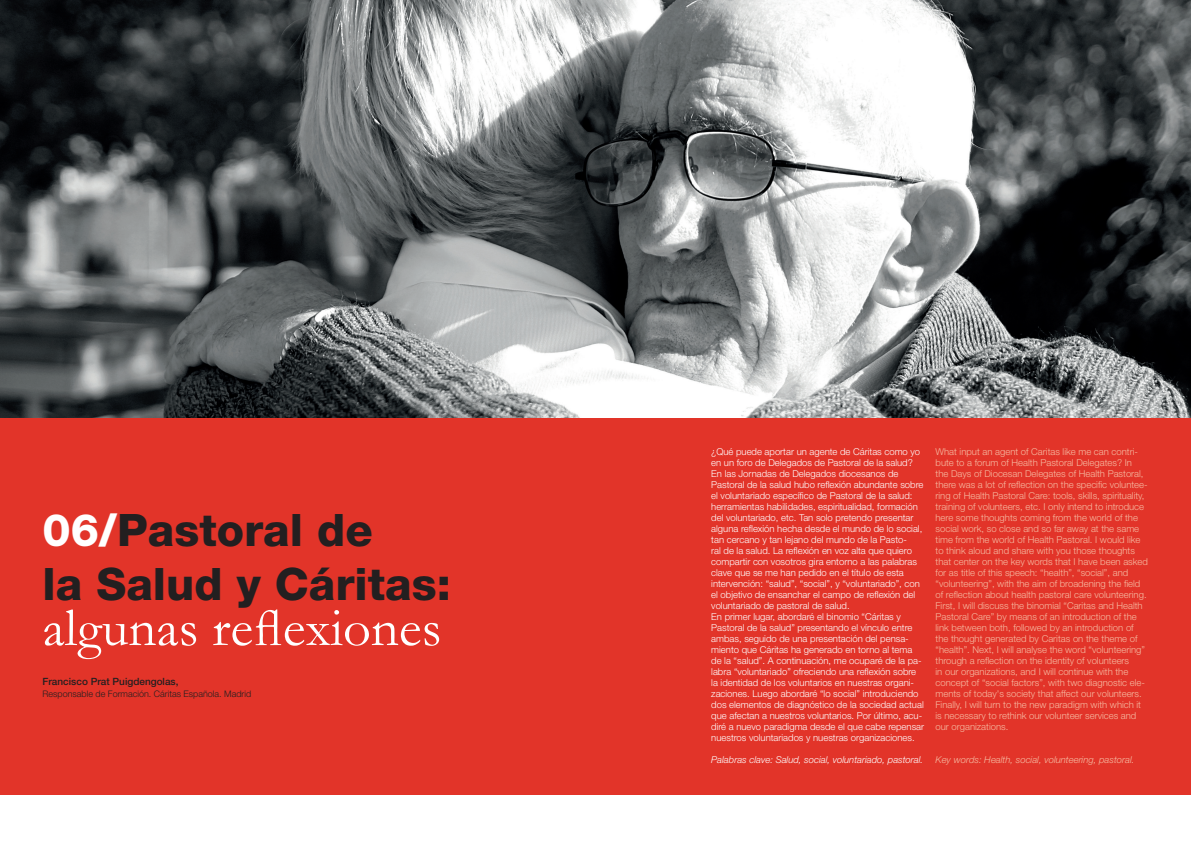
<style>
.page{position:relative;width:1191px;height:842px;background:#fff}
.page>*{position:absolute;margin:0;border:0;box-sizing:border-box;transform-origin:0 0}
.t1{font:54.6px "Garamond";color:#fff}
.t2{font:800 44.8px/53.7px "Helvetica Neue LT Std";color:#231f20}
.t3{font:500 10px "Helvetica Neue LT Std";color:#231f20}
.t4{font:300 9.5px/11px "Helvetica Neue LT Std";color:#fff}
.t5{font:300 9.5px/11px "Helvetica Neue LT Std";color:#f6bba2}
.t6{font:italic 300 9.5px "Helvetica Neue LT Std";color:#fff}
.t7{font:italic 300 9.5px "Helvetica Neue LT Std";color:#f6bba2}
.t8{font:300 9px "Helvetica Neue LT Std";color:#231f20}
.s1{color:#fff}
</style>
<div class="page">
<div style="left:0;top:417px;width:1191px;height:377px;background:#e23429"></div>
<img style="left:0;top:0;width:1191px;height:417px">
<p class="t2" style="left:43px;top:503px;width:410px"><span class="s1">06/</span>Pastoral de<br>la Salud y Cáritas:</p>
<p class="t1" style="left:42px;top:595px;width:400px">algunas reflexiones</p>
<p class="t3" style="left:43px;top:675px;width:138px">Francisco Prat Puigdengolas,</p>
<p class="t8" style="left:43px;top:688px;width:210px">Responsable de Formación. Cáritas Española. Madrid</p>
<p class="t4" style="left:711px;top:446px;width:214px">¿Qué puede aportar un agente de Cáritas como yo en un foro de Delegados de Pastoral de la salud?<br>En las Jornadas de Delegados diocesanos de Pastoral de la salud hubo reflexión abundante sobre el voluntariado específico de Pastoral de la salud: herramientas habilidades, espiritualidad, formación del voluntariado, etc. Tan solo pretendo presentar alguna reflexión hecha desde el mundo de lo social, tan cercano y tan lejano del mundo de la Pasto-<br>ral de la salud. La reflexión en voz alta que quiero compartir con vosotros gira entorno a las palabras clave que se me han pedido en el título de esta intervención: “salud”, “social”, y “voluntariado”, con el objetivo de ensanchar el campo de reflexión del voluntariado de pastoral de salud.<br>En primer lugar, abordaré el binomio “Cáritas y Pastoral de la salud” presentando el vínculo entre ambas, seguido de una presentación del pensa&shy;miento que Cáritas ha generado en torno al tema de la “salud”. A continuación, me ocuparé de la pa&shy;labra “voluntariado” ofreciendo una reflexión sobre la identidad de los voluntarios en nuestras organi&shy;zaciones. Luego abordaré “lo social” introduciendo dos elementos de diagnóstico de la sociedad actual que afectan a nuestros voluntarios. Por último, acu&shy;diré a nuevo paradigma desde el que cabe repensar nuestros voluntariados y nuestras organizaciones.</p>
<p class="t6" style="left:711px;top:754px;width:213px">Palabras clave: Salud, social, voluntariado, pastoral.</p>
<p class="t5" style="left:935px;top:446px;width:214px">What input an agent of Caritas like me can contri&shy;bute to a forum of Health Pastoral Delegates? In<br>the Days of Diocesan Delegates of Health Pastoral, there was a lot of reflection on the specific voluntee&shy;ring of Health Pastoral Care: tools, skills, spirituality, training of volunteers, etc. I only intend to introduce here some thoughts coming from the world of the social work, so close and so far away at the same time from the world of Health Pastoral. I would like to think aloud and share with you those thoughts that center on the key words that I have been asked for as title of this speech: “health”, “social”, and “volunteering”, with the aim of broadening the field of reflection about health pastoral care volunteering.<br>First, I will discuss the binomial “Caritas and Health Pastoral Care” by means of an introduction of the link between both, followed by an introduction of the thought generated by Caritas on the theme of “health”. Next, I will analyse the word “volunteering” through a reflection on the identity of volunteers<br>in our organizations, and I will continue with the concept of “social factors”, with two diagnostic ele&shy;ments of today's society that affect our volunteers.<br>Finally, I will turn to the new paradigm with which it is necessary to rethink our volunteer services and our organizations.</p>
<p class="t7" style="left:935px;top:754px;width:200px">Key words: Health, social, volunteering, pastoral.</p>
</div>
